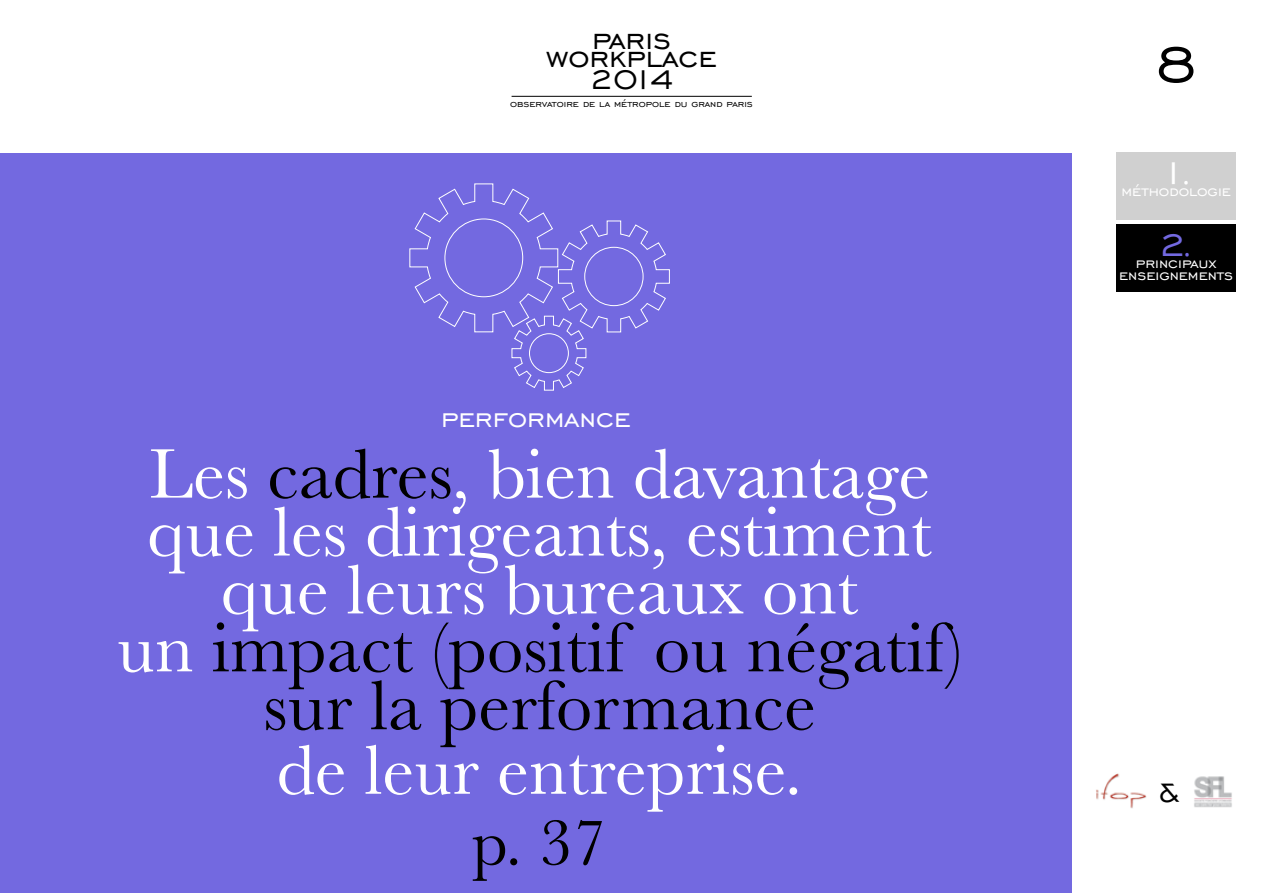
<style>
.page{position:relative;width:1263px;height:893px;background:#fff}
.page>*{position:absolute;margin:0;border:0;box-sizing:border-box;transform-origin:0 0}
.t1{font:72.9px/57.9px "Baskerville";color:#fff;text-align:center}
.t2{font:67.5px "Baskerville";color:#000}
.t3{font:67.5px "Engravers Gothic BT";color:#000}
.t4{font:42.15px "Engravers Gothic BT";color:#fff}
.t5{font:42.15px "Engravers Gothic BT";color:#7369e0}
.t6{font:36.3px "Engravers Gothic BT";color:#000}
.t7{font:34.05px "Engravers Gothic BT";color:#000}
.t8{font:32.85px "Engravers Gothic BT";color:#fff}
.t9{font:18.15px "Engravers Gothic BT";color:#fff}
.t10{font:12px "Engravers Gothic BT";color:#000}
.s1{color:#000}
</style>
<div class="page">
<div style="left:0;top:153px;width:1071px;height:740px;background:#7369e0"></div>
<img style="left:1096px;top:773px;width:51px;height:36px">
<img style="left:1194px;top:776px;width:38px;height:32px">
<div style="left:1117px;top:152px;width:119px;height:68px;background:#d0d0d0"></div>
<svg style="left:409px;top:183px;width:261px;height:208px"></svg>
<div style="left:1117px;top:224px;width:119px;height:67px;background:#000"></div>
<hr style="left:512px;top:96px;width:240px;height:1px;background:#000">
<p class="t6" style="left:592px;top:19px;width:80px">paris</p>
<p class="t6" style="left:546px;top:37px;width:172px">workplace</p>
<p class="t6" style="left:589px;top:59px;width:86px">2014</p>
<p class="t10" style="left:510px;top:97px;width:244px">observatoire de la métropole du grand paris</p>
<p class="t8" style="left:441px;top:400px;width:191px">performance</p>
<p class="t1" style="left:117px;top:446px;width:847px">Les <span class="s1">cadres</span>, bien davantage que les dirigeants, estiment que leurs bureaux ont<br>un <span class="s1">impact (positif ou négatif) sur la performance</span></p>
<p class="t1" style="left:277px;top:742px;width:527px">de leur entreprise.</p>
<p class="t2" style="left:473px;top:799px;width:135px">p. 37</p>
<p class="t3" style="left:1154px;top:26px;width:47px">8</p>
<p class="t4" style="left:1159px;top:149px;width:35px">1.</p>
<p class="t9" style="left:1121px;top:181px;width:111px">méthodologie</p>
<p class="t5" style="left:1158px;top:221px;width:38px">2.</p>
<p class="t9" style="left:1136px;top:253px;width:82px">principaux</p>
<p class="t9" style="left:1119px;top:265px;width:116px">enseignements</p>
<p class="t7" style="left:1158px;top:774px;width:23px">&amp;</p>
</div>
